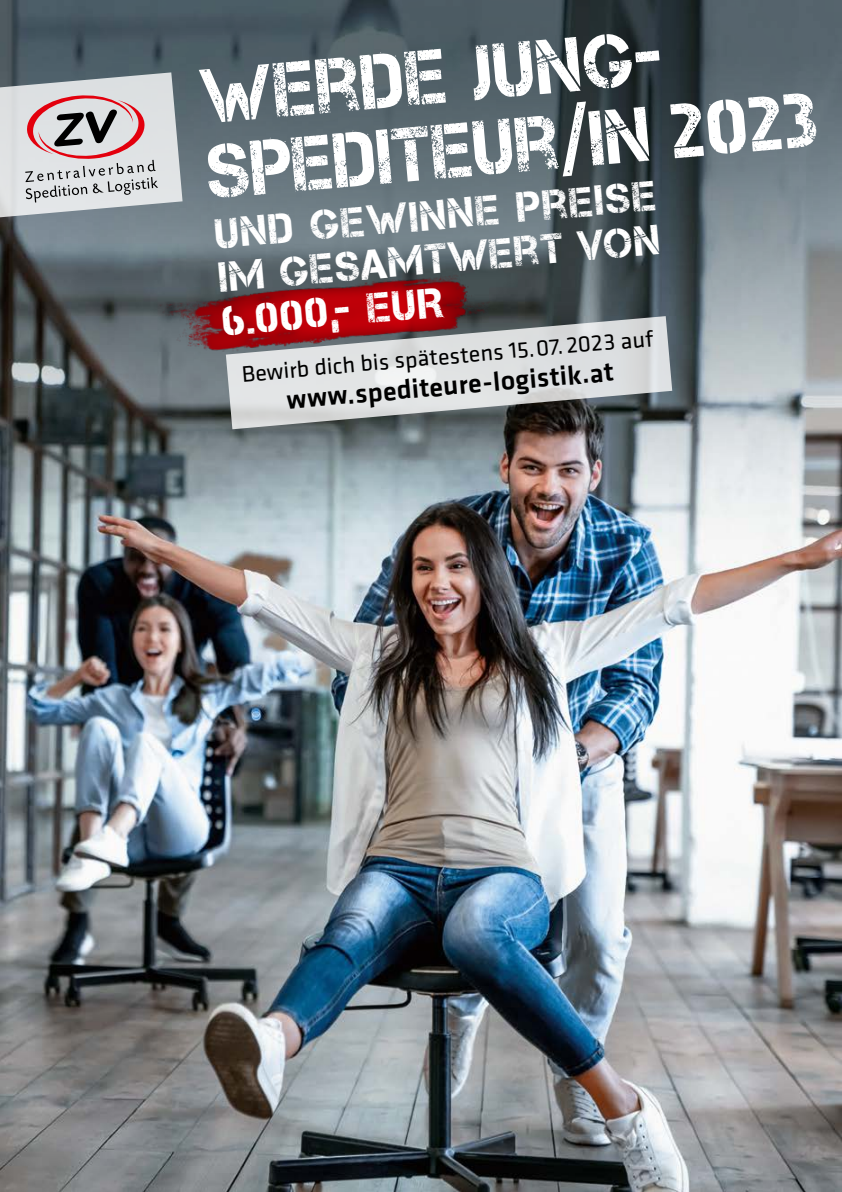
<style>
.page{position:relative;width:842px;height:1192px;background:#fff}
.page>*{position:absolute;margin:0;border:0;box-sizing:border-box;transform-origin:0 0}
.t1{font:77.1px/75.5px "Captureit";color:#fff;scale:.93 1}
.t2{font:42.1px/43.8px "Captureit";color:#fff}
.t3{font:500 27.6px "Klavika";color:#000}
.t4{font:23.3px "Klavika";color:#000}
.s1{font-size:100.25px}
</style>
<div class="page">
<img style="left:0;top:544px;width:842px;height:648px">
<div style="left:0;top:0;width:842px;height:544px;background:#35484a;opacity:.5"></div>
<svg style="left:0;top:72px;width:183px;height:155px;background:#bcb8bb"></svg>
<svg style="left:226px;top:316px;width:446px;height:113px;background:#aeb1b3"></svg>
<img style="left:122px;top:250px;width:401px;height:128px">
<h1 class="t1" style="left:198px;top:59px;width:659px;rotate:-5deg">Werde Jung&shy;spediteur<span class="s1">/</span>in 2023</h1>
<p class="t2" style="left:214px;top:212px;width:443px;rotate:-5deg">und gewinne Preise im Gesamtwert von</p>
<p class="t4" style="left:241px;top:361px;width:415px;rotate:-5deg">Bewirb dich bis spätestens 15.07. 2023 auf</p>
<p class="t2" style="left:221px;top:299px;width:222px;rotate:-5deg">6.000,- EUR</p>
<p class="t3" style="left:285px;top:385px;width:329px;rotate:-5deg">www.spediteure-logistik.at</p>
</div>
